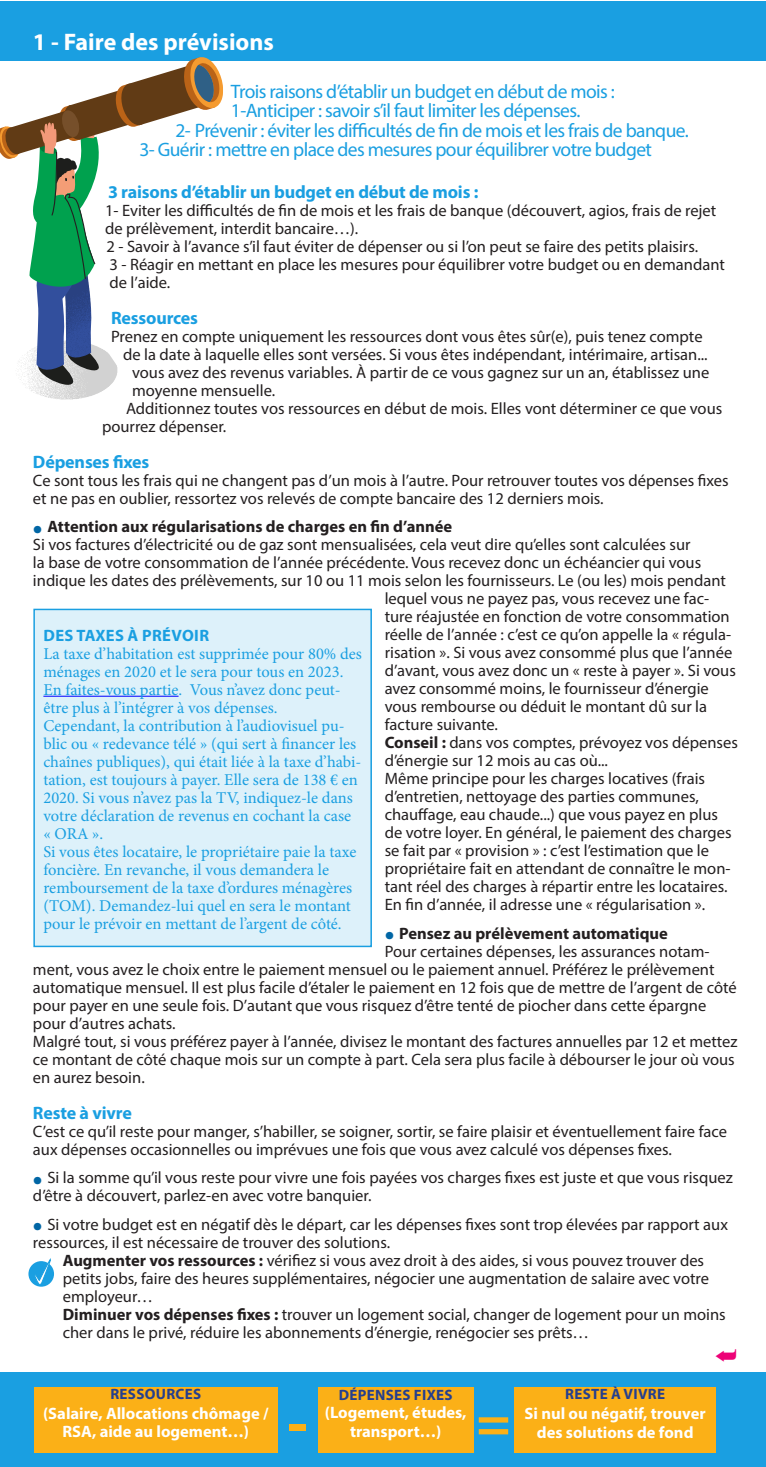
<style>
.page{position:relative;width:766px;height:1467px;background:#fff}
.page>*{position:absolute;margin:0;border:0;box-sizing:border-box;transform-origin:0 0}
.t1{font:700 64.5px "Myriad Pro";color:#fbb017}
.t2{font:700 57px "Myriad Pro";color:#fbb017}
.Titre{font:700 24px "Myriad Pro";color:#fff}
.Chapo{font:19.5px "Myriad Pro";letter-spacing:-.03em;color:#1a9fe1}
.Inter{font:700 18px "Myriad Pro";letter-spacing:-.01em;color:#1a9fe1}
.Texte_courant{font:16.5px/18px "Myriad Pro";color:#231f20}
.Texte_encadré{font:16.5px/18px "Minion Pro";color:#1a9fe1}
.t3{font:700 16.5px/18px "Myriad Pro";color:#fff;text-align:center}
.t4{font:700 16.5px "Myriad Pro";color:#231f20}
.Titre_encadré{font:700 16.5px "Myriad Pro";letter-spacing:.02em;color:#1a9fe1}
.t5{font:700 15px "Myriad Pro";letter-spacing:.02em;color:#253f8e}
.s1{font-size:28.5px;color:#0166a5}
.s2{font-weight:700}
.s3{font-weight:700;font-size:28.5px;color:#0166a5}
</style>
<div class="page">
<div style="left:0;top:1372px;width:765px;height:95px;background:#1a9fe1"></div>
<div style="left:34px;top:1387px;width:243px;height:66px;background:#fbb017"></div>
<div style="left:514px;top:1387px;width:202px;height:66px;background:#fbb017"></div>
<div style="left:318px;top:1387px;width:155px;height:66px;background:#fbb017"></div>
<div style="left:34px;top:609px;width:337px;height:337px;background:#ddf1fa"></div>
<hr style="left:43px;top:696px;width:135px;height:1px;background:#00f">
<div style="left:33px;top:609px;width:339px;height:338px;border:2px solid #1a9fe1"></div>
<div style="left:0;top:1px;width:765px;height:60px;background:#1a9fe1"></div>
<svg style="left:28px;top:1261px;width:26px;height:26px"></svg>
<svg style="left:34px;top:1259px;width:16px;height:26px"></svg>
<img style="left:29px;top:388px;width:78px;height:12px">
<svg style="left:0;top:57px;width:223px;height:331px"></svg>
<p class="Titre" style="left:33px;top:26px;width:242px">1 - Faire des prévisions</p>
<p class="Chapo" style="left:231px;top:79px;width:385px">Trois raisons d’établir un budget en début de mois :</p>
<p class="Chapo" style="left:231px;top:99px;width:351px">1-Anticiper : savoir s’il faut limiter les dépenses.</p>
<p class="Chapo" style="left:175px;top:118px;width:515px">2- Prévenir : éviter les difficultés de fin de mois et les frais de banque.</p>
<p class="Chapo" style="left:139px;top:138px;width:514px">3- Guérir : mettre en place des mesures pour équilibrer votre budget</p>
<p class="Inter" style="left:108px;top:180px;width:372px">3 raisons d’établir un budget en début de mois :</p>
<p class="Texte_courant" style="left:105px;top:201px;width:612px">1- Eviter les difficultés de fin de mois et les frais de banque (découvert, agios, frais de rejet de prélèvement, interdit bancaire…).</p>
<p class="Texte_courant" style="left:106px;top:237px;width:593px">2 - Savoir à l’avance s’il faut éviter de dépenser ou si l’on peut se faire des petits plaisirs.</p>
<p class="Texte_courant" style="left:109px;top:255px;width:616px">3 - Réagir en mettant en place les mesures pour équilibrer votre budget ou en demandant de l’aide.</p>
<p class="Inter" style="left:111px;top:306px;width:88px">Ressources</p>
<p class="Texte_courant" style="left:111px;top:327px;width:593px">Prenez en compte uniquement les ressources dont vous êtes sûr(e), puis tenez compte</p>
<p class="Texte_courant" style="left:123px;top:345px;width:586px">de la date à laquelle elles sont versées. Si vous êtes indépendant, intérimaire, artisan...</p>
<p class="Texte_courant" style="left:132px;top:363px;width:578px">vous avez des revenus variables. À partir de ce vous gagnez sur un an, établissez une</p>
<p class="Texte_courant" style="left:132px;top:381px;width:145px">moyenne mensuelle.</p>
<p class="Texte_courant" style="left:102px;top:399px;width:621px;text-indent:24px">Additionnez toutes vos ressources en début de mois. Elles vont déterminer ce que vous pourrez dépenser.</p>
<p class="Inter" style="left:33px;top:450px;width:118px">Dépenses fixes</p>
<p class="Texte_courant" style="left:33px;top:471px;width:697px">Ce sont tous les frais qui ne changent pas d’un mois à l’autre. Pour retrouver toutes vos dépenses fixes et ne pas en oublier, ressortez vos relevés de compte bancaire des 12 derniers mois.</p>
<p class="t4" style="left:33px;top:516px;width:420px"><span class="s1">•</span> Attention aux régularisations de charges en fin d’année</p>
<p class="Texte_courant" style="left:33px;top:536px;width:659px">Si vos factures d’électricité ou de gaz sont mensualisées, cela veut dire qu’elles sont calculées sur</p>
<p class="Texte_courant" style="left:33px;top:554px;width:669px">la base de votre consommation de l’année précédente. Vous recevez donc un échéancier qui vous</p>
<p class="Texte_courant" style="left:33px;top:572px;width:694px">indique les dates des prélèvements, sur 10 ou 11 mois selon les fournisseurs. Le (ou les) mois pendant</p>
<p class="Texte_courant" style="left:384px;top:590px;width:326px">lequel vous ne payez pas, vous recevez une fac-</p>
<p class="Texte_courant" style="left:384px;top:608px;width:346px">ture réajustée en fonction de votre consommation</p>
<p class="Texte_courant" style="left:384px;top:626px;width:348px">réelle de l’année : c’est ce qu’on appelle la « régula-</p>
<p class="Texte_courant" style="left:384px;top:644px;width:349px">risation ». Si vous avez consommé plus que l’année</p>
<p class="Texte_courant" style="left:384px;top:662px;width:352px">d’avant, vous avez donc un « reste à payer ». Si vous</p>
<p class="Texte_courant" style="left:384px;top:680px;width:325px">avez consommé moins, le fournisseur d’énergie</p>
<p class="Texte_courant" style="left:384px;top:698px;width:324px">vous rembourse ou déduit le montant dû sur la</p>
<p class="Texte_courant" style="left:384px;top:716px;width:115px">facture suivante.</p>
<p class="Texte_courant" style="left:384px;top:734px;width:354px"><span class="s2">Conseil :</span> dans vos comptes, prévoyez vos dépenses d’énergie sur 12 mois au cas où...</p>
<p class="Texte_courant" style="left:384px;top:770px;width:348px">Même principe pour les charges locatives (frais d’entretien, nettoyage des parties communes, chauffage, eau chaude...) que vous payez en plus de votre loyer. En général, le paiement des charges se fait par « provision » : c’est l’estimation que le propriétaire fait en attendant de connaître le mon&shy;tant réel des charges à répartir entre les locataires.<br>En fin d’année, il adresse une « régularisation ».</p>
<p class="t4" style="left:384px;top:923px;width:284px"><span class="s1">•</span> Pensez au prélèvement automatique</p>
<p class="Texte_courant" style="left:33px;top:942px;width:705px;text-indent:351px">Pour certaines dépenses, les assurances notam&shy;ment, vous avez le choix entre le paiement mensuel ou le paiement annuel. Préférez le prélèvement automatique mensuel. Il est plus facile d’étaler le paiement en 12 fois que de mettre de l’argent de côté pour payer en une seule fois. D’autant que vous risquez d’être tenté de piocher dans cette épargne pour d’autres achats.</p>
<p class="Texte_courant" style="left:33px;top:1032px;width:706px">Malgré tout, si vous préférez payer à l’année, divisez le montant des factures annuelles par 12 et mettez ce montant de côté chaque mois sur un compte à part. Cela sera plus facile à débourser le jour où vous en aurez besoin.</p>
<p class="Inter" style="left:33px;top:1101px;width:100px">Reste à vivre</p>
<p class="Texte_courant" style="left:33px;top:1122px;width:695px">C’est ce qu’il reste pour manger, s’habiller, se soigner, sortir, se faire plaisir et éventuellement faire face aux dépenses occasionnelles ou imprévues une fois que vous avez calculé vos dépenses fixes.</p>
<p class="Texte_courant" style="left:33px;top:1169px;width:701px"><span class="s3">•</span> Si la somme qu’il vous reste pour vivre une fois payées vos charges fixes est juste et que vous risquez d’être à découvert, parlez-en avec votre banquier.</p>
<p class="Texte_courant" style="left:33px;top:1215px;width:696px"><span class="s3">•</span> Si votre budget est en négatif dès le départ, car les dépenses fixes sont trop élevées par rapport aux ressources, il est nécessaire de trouver des solutions.</p>
<p class="Texte_courant" style="left:63px;top:1251px;width:647px"><span class="s2">Augmenter vos ressources :</span> vérifiez si vous avez droit à des aides, si vous pouvez trouver des petits jobs, faire des heures supplémentaires, négocier une augmentation de salaire avec votre employeur…</p>
<p class="Texte_courant" style="left:63px;top:1305px;width:664px"><span class="s2">Diminuer vos dépenses fixes :</span> trouver un logement social, changer de logement pour un moins cher dans le privé, réduire les abonnements d’énergie, renégocier ses prêts…</p>
<p class="Titre_encadré" style="left:44px;top:624px;width:167px">DES TAXES À PRÉVOIR</p>
<p class="Texte_encadré" style="left:43px;top:644px;width:320px">La taxe d’habitation est supprimée pour 80% des ménages en 2020 et le sera pour tous en 2023.<br>En faites-vous partie. Vous n’avez donc peut&shy;être plus à l’intégrer à vos dépenses.</p>
<p class="Texte_encadré" style="left:43px;top:716px;width:319px">Cependant, la contribution à l’audiovisuel pu&shy;blic ou « redevance télé » (qui sert à financer les chaînes publiques), qui était liée à la taxe d’habi&shy;tation, est toujours à payer. Elle sera de 138 € en 2020. Si vous n’avez pas la TV, indiquez-le dans votre déclaration de revenus en cochant la case « ORA ».</p>
<p class="Texte_encadré" style="left:43px;top:842px;width:314px">Si vous êtes locataire, le propriétaire paie la taxe foncière. En revanche, il vous demandera le remboursement de la taxe d’ordures ménagères (TOM). Demandez-lui quel en sera le montant pour le prévoir en mettant de l’argent de côté.</p>
<p class="t5" style="left:110px;top:1384px;width:92px">RESSOURCES</p>
<p class="t3" style="left:43px;top:1404px;width:227px">(Salaire, Allocations chômage /<br>RSA, aide au logement…)</p>
<p class="t5" style="left:565px;top:1384px;width:101px">RESTE À VIVRE</p>
<p class="t3" style="left:524px;top:1404px;width:183px">Si nul ou négatif, trouver</p>
<p class="t5" style="left:338px;top:1385px;width:115px">DÉPENSES FIXES</p>
<p class="t3" style="left:325px;top:1402px;width:143px;line-height:19.5px">(Logement, études, transport…)</p>
<p class="t2" style="left:476px;top:1385px;width:35px">=</p>
<p class="t1" style="left:287px;top:1380px;width:22px">-</p>
<p class="t3" style="left:536px;top:1423px;width:158px">des solutions de fond</p>
</div>
